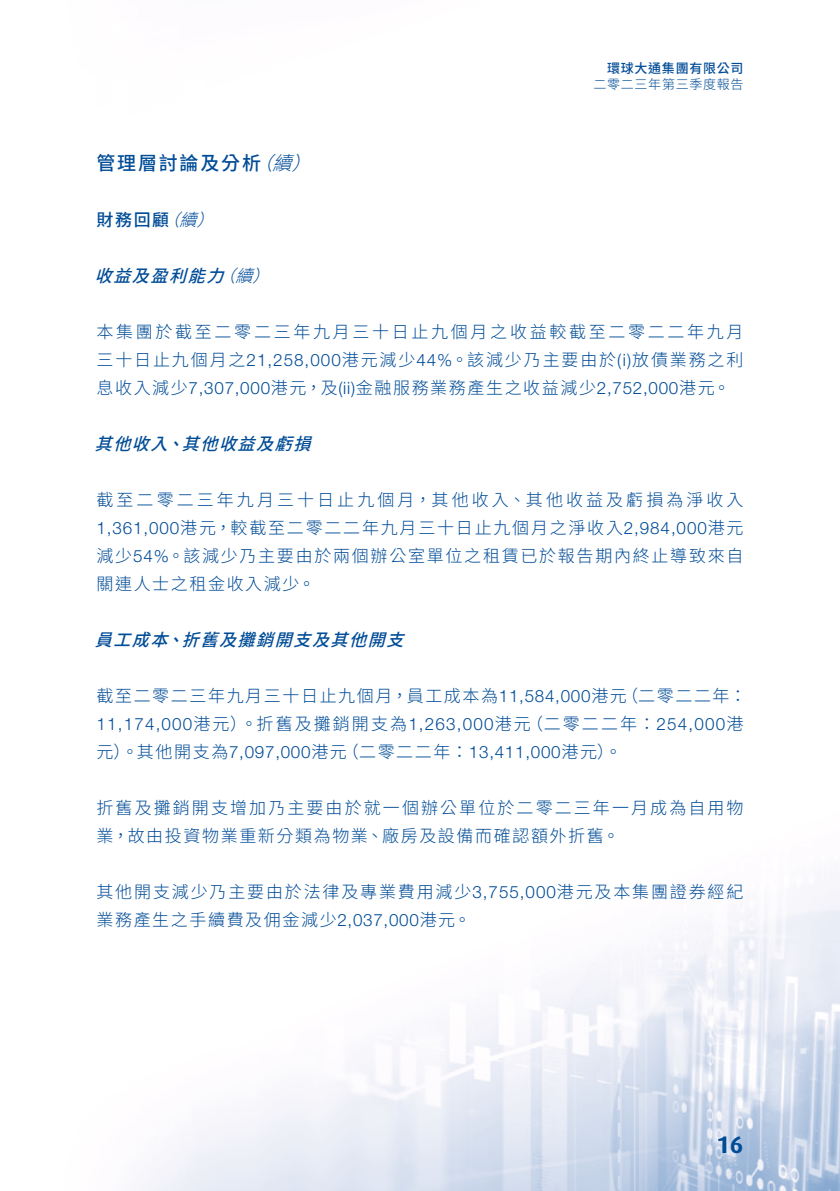
<style>
.page{position:relative;width:840px;height:1191px;background:#fff}
.page>*{position:absolute;margin:0;border:0;box-sizing:border-box;transform-origin:0 0}
.t1{font:700 24px "Dax";color:#004c97}
.Heading_1{font:500 19px "Source Han Sans TC";letter-spacing:.095em;color:#004c97}
.Heading_1-2{font:italic 300 19px "Source Han Sans TC";color:#004c97}
.Body_Text{font:300 17px/28px "Source Han Sans TC";letter-spacing:.1em;color:#004c97;text-align:justify}
.Body_Text-2{font:300 17px/28px "Source Han Sans TC";letter-spacing:.12em;color:#004c97}
.Body_Text-3{font:300 17px/28px "Helvetica Neue LT Std";letter-spacing:.07em;color:#004c97}
.Heading_3{font:italic 500 17px "Source Han Sans TC";color:#004c97}
.Heading_2{font:500 17px "Source Han Sans TC";color:#004c97}
.Heading_2-2{font:italic 300 17px "Source Han Sans TC";color:#004c97}
.Heading_3-2{font:italic 300 17px "Source Han Sans TC";color:#004c97}
.t2{font:300 13px "Source Han Sans TC";letter-spacing:.055em;color:#004c97}
.t3{font:500 13px "Source Han Sans TC";letter-spacing:.055em;color:#004c97}
.s1{font-weight:300}
.s2{font-family:"Helvetica Neue LT Std"}
.s3{font-family:"Source Han Sans TC"}
</style>
<div class="page">
<img style="left:141px;top:890px;width:698px;height:301px">
<p class="Heading_1-2" style="left:253px;top:152px;width:73px">（(</p>
<p class="Heading_1" style="left:96px;top:152px;width:166px">管理層討論及分析</p>
<p class="Heading_2-2" style="left:162px;top:210px;width:66px">（(</p>
<p class="Heading_1-2" style="left:272px;top:152px;width:35px">續</p>
<p class="Heading_2" style="left:96px;top:210px;width:74px">財務回顧</p>
<p class="Heading_2-2" style="left:179px;top:210px;width:32px">續</p>
<p class="Heading_3-2" style="left:218px;top:266px;width:66px">（(</p>
<p class="Heading_3" style="left:95px;top:266px;width:172px">收益及盈利能力<span class="s1">續</span></p>
<p class="t3" style="left:606px;top:61px;width:138px">環球大通集團有限公司</p>
<p class="t2" style="left:593px;top:77px;width:151px">二零二三年第三季度報告</p>
<p class="Body_Text" style="left:96px;top:318px;width:648px">本集團於截至二零二三年九月三十日止九個月之收益較截至二零二二年九月三十日止九個月之<span class="s2">21,258,000</span>港元減少<span class="s2">44%</span>。該減少乃主要由於 <span class="s2">)i(</span> 放債業務之利息收入減少<span class="s2">7,307,000</span>港元，及 <span class="s2">)i i(</span> 金融服務業務產生之收益減少<span class="s2">2,752,000</span>港元。</p>
<p class="Heading_3" style="left:95px;top:434px;width:230px">其他收入其他收益及虧損</p>
<p class="Heading_3" style="left:166px;top:434px;width:32px">、</p>
<p class="Body_Text" style="left:96px;top:486px;width:648px">截至二零二三年九月三十日止九個月，其他收入、其他收益及虧損為淨收入<span class="s2">1,361,000</span>港元，較截至二零二二年九月三十日止九個月之淨收入<span class="s2">2,984,000</span>港元減少<span class="s2">54%</span>。該減少乃主要由於兩個辦公室單位之租賃已於報告期內終止導致來自關連人士之租金收入減少。</p>
<p class="Heading_3" style="left:95px;top:630px;width:323px">員工成本折舊及攤銷開支及其他開支</p>
<p class="Heading_3" style="left:166px;top:630px;width:32px">、</p>
<p class="Body_Text" style="left:620px;top:682px;width:127px">（二零二二年：</p>
<p class="Body_Text" style="left:526px;top:682px;width:218px;text-indent:-429px">截至二零二三年九月三十日止九個月，員工成本為<span class="s2">11,584,000</span>港元<br>（二零二二年：<span class="s2">254,000</span>港</p>
<p class="Body_Text-3" style="left:342px;top:709px;width:281px;text-indent:-245px">11,174,000<span class="s3">港元）。折舊及攤銷開支為</span>1,263,000<span class="s3">港元<br>（二零二二年：</span>13,411,000<span class="s3">港元。(</span></p>
<p class="Body_Text" style="left:96px;top:738px;width:252px">元）。其他開支為<span class="s2">7,097,000</span>港元</p>
<p class="Body_Text-2" style="left:96px;top:794px;width:648px">折舊及攤銷開支增加乃主要由於就一個辦公單位於二零二三年一月成為自用物業，故由投資物業重新分類為物業、廠房及設備而確認額外折舊。</p>
<p class="Body_Text" style="left:96px;top:878px;width:648px">其他開支減少乃主要由於法律及專業費用減少<span class="s2">3,755,000</span>港元及本集團證券經紀業務產生之手續費及佣金減少<span class="s2">2,037,000</span>港元。</p>
<h1 class="t1" style="left:716px;top:1131px;width:29px">16</h1>
</div>
